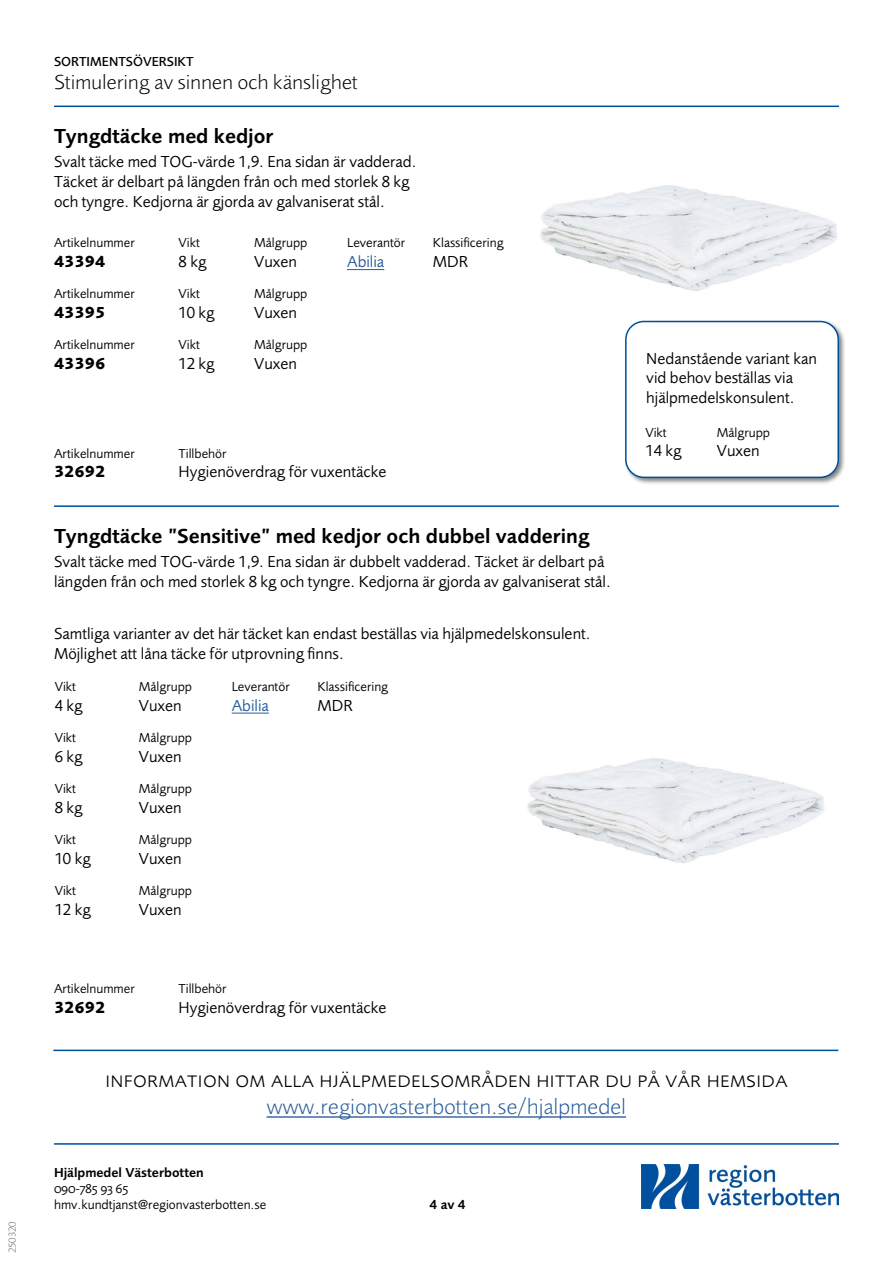
<style>
.page{position:relative;width:893px;height:1263px;background:#fff}
.page>*{position:absolute;margin:0;border:0;box-sizing:border-box;transform-origin:0 0}
.t1{font:300 22.5px "Foundry Sans Expert";color:#000}
.t2{font:300 22.5px "Foundry Sans";color:#275b9b}
.t3{font:21px "Foundry Sans Demi";color:#000}
.t4{font:300 21px "Foundry Sans";color:#000}
.t5{font:16.5px/19.8px "Foundry Sans Normal";color:#000}
.t6{font:700 16.5px "Foundry Sans";color:#000}
.t7{font:16.5px "Foundry Sans Normal";color:#275b9b}
.t8{font:13.5px "Foundry Sans Normal";color:#000}
.t9{font:13.5px "Foundry Sans Demi";color:#000}
.t10{font:500 13.5px "Foundry Sans";color:#000}
.t11{font:13.5px "Foundry Sans Expert Normal";color:#000}
.t12{font:300 10.5px "Foundry Sans";color:#706f6f}
</style>
<div class="page">
<hr style="left:54px;top:106px;width:785px;height:1px;background:#004f9f">
<img style="left:642px;top:1164px;width:197px;height:45px">
<hr style="left:54px;top:1143px;width:785px;height:2px;background:#004f9f">
<hr style="left:267px;top:1116px;width:359px;height:2px;background:#275b9b">
<hr style="left:54px;top:505px;width:785px;height:2px;background:#004f9f">
<hr style="left:347px;top:269px;width:37px;height:1px;background:#275b9b">
<hr style="left:232px;top:713px;width:37px;height:1px;background:#275b9b">
<div style="left:624px;top:319px;width:222px;height:167px;background:#000;opacity:.5"></div>
<div style="left:626px;top:321px;width:212px;height:156px;background:#fff;border-radius:18px"></div>
<div style="left:625px;top:321px;width:214px;height:157px;border:2px solid #004f9f;border-radius:18px"></div>
<img style="left:540px;top:185px;width:297px;height:106px">
<hr style="left:53px;top:1049px;width:785px;height:2px;background:#004f9f">
<img style="left:527px;top:758px;width:297px;height:105px">
<p class="t12" style="left:6px;top:1253px;width:33px;rotate:-90deg">250320</p>
<p class="t10" style="left:54px;top:53px;width:141px">SORTIMENTSÖVERSIKT</p>
<p class="t4" style="left:54px;top:70px;width:305px">Stimulering av sinnen och känslighet</p>
<p class="t3" style="left:54px;top:124px;width:221px">Tyngdtäcke med kedjor</p>
<p class="t5" style="left:54px;top:152px;width:364px">Svalt täcke med TOG-värde 1,9. Ena sidan är vadderad.<br>Täcket är delbart på längden från och med storlek 8 kg och tyngre. Kedjorna är gjorda av galvaniserat stål.</p>
<p class="t8" style="left:347px;top:235px;width:60px">Leverantör</p>
<p class="t7" style="left:347px;top:252px;width:39px">Abilia</p>
<p class="t8" style="left:254px;top:235px;width:55px">Målgrupp</p>
<p class="t5" style="left:254px;top:252px;width:44px">Vuxen</p>
<p class="t8" style="left:54px;top:235px;width:82px">Artikelnummer</p>
<p class="t6" style="left:54px;top:252px;width:53px">43394</p>
<p class="t8" style="left:179px;top:235px;width:23px">Vikt</p>
<p class="t5" style="left:179px;top:252px;width:29px">8 kg</p>
<p class="t8" style="left:54px;top:286px;width:82px">Artikelnummer</p>
<p class="t6" style="left:54px;top:303px;width:53px">43395</p>
<p class="t8" style="left:54px;top:337px;width:82px">Artikelnummer</p>
<p class="t6" style="left:54px;top:354px;width:53px">43396</p>
<p class="t8" style="left:179px;top:286px;width:23px">Vikt</p>
<p class="t5" style="left:179px;top:303px;width:38px">10 kg</p>
<p class="t8" style="left:179px;top:337px;width:23px">Vikt</p>
<p class="t5" style="left:179px;top:354px;width:38px">12 kg</p>
<p class="t8" style="left:254px;top:286px;width:55px">Målgrupp</p>
<p class="t5" style="left:254px;top:303px;width:44px">Vuxen</p>
<p class="t8" style="left:254px;top:337px;width:55px">Målgrupp</p>
<p class="t5" style="left:254px;top:354px;width:44px">Vuxen</p>
<p class="t8" style="left:433px;top:235px;width:72px">Klassificering</p>
<p class="t5" style="left:433px;top:252px;width:37px">MDR</p>
<p class="t8" style="left:54px;top:445px;width:82px">Artikelnummer</p>
<p class="t6" style="left:54px;top:462px;width:53px">32692</p>
<p class="t8" style="left:179px;top:445px;width:49px">Tillbehör</p>
<p class="t5" style="left:179px;top:462px;width:209px">Hygienöverdrag för vuxentäcke</p>
<p class="t3" style="left:54px;top:524px;width:537px">Tyngdtäcke ”Sensitive” med kedjor och dubbel vaddering</p>
<p class="t5" style="left:54px;top:552px;width:558px">Svalt täcke med TOG-värde 1,9. Ena sidan är dubbelt vadderad. Täcket är delbart på längden från och med storlek 8 kg och tyngre. Kedjorna är gjorda av galvaniserat stål.</p>
<p class="t5" style="left:54px;top:623px;width:538px">Samtliga varianter av det här täcket kan endast beställas via hjälpmedelskonsulent.<br>Möjlighet att låna täcke för utprovning finns.</p>
<p class="t8" style="left:55px;top:678px;width:23px">Vikt</p>
<p class="t5" style="left:55px;top:695px;width:29px">4 kg</p>
<p class="t8" style="left:139px;top:678px;width:55px">Målgrupp</p>
<p class="t5" style="left:139px;top:695px;width:44px">Vuxen</p>
<p class="t8" style="left:232px;top:678px;width:60px">Leverantör</p>
<p class="t7" style="left:232px;top:695px;width:39px">Abilia</p>
<p class="t8" style="left:317px;top:678px;width:72px">Klassificering</p>
<p class="t5" style="left:317px;top:695px;width:37px">MDR</p>
<p class="t8" style="left:55px;top:729px;width:23px">Vikt</p>
<p class="t5" style="left:55px;top:746px;width:29px">6 kg</p>
<p class="t8" style="left:139px;top:729px;width:55px">Målgrupp</p>
<p class="t5" style="left:139px;top:746px;width:44px">Vuxen</p>
<p class="t8" style="left:55px;top:780px;width:23px">Vikt</p>
<p class="t5" style="left:55px;top:797px;width:29px">8 kg</p>
<p class="t8" style="left:139px;top:780px;width:55px">Målgrupp</p>
<p class="t5" style="left:139px;top:797px;width:44px">Vuxen</p>
<p class="t8" style="left:55px;top:831px;width:23px">Vikt</p>
<p class="t5" style="left:55px;top:848px;width:38px">10 kg</p>
<p class="t8" style="left:139px;top:831px;width:55px">Målgrupp</p>
<p class="t5" style="left:139px;top:848px;width:44px">Vuxen</p>
<p class="t8" style="left:55px;top:882px;width:23px">Vikt</p>
<p class="t5" style="left:55px;top:899px;width:38px">12 kg</p>
<p class="t8" style="left:139px;top:882px;width:55px">Målgrupp</p>
<p class="t5" style="left:139px;top:899px;width:44px">Vuxen</p>
<p class="t8" style="left:54px;top:981px;width:82px">Artikelnummer</p>
<p class="t6" style="left:54px;top:998px;width:53px">32692</p>
<p class="t8" style="left:179px;top:981px;width:49px">Tillbehör</p>
<p class="t5" style="left:179px;top:998px;width:209px">Hygienöverdrag för vuxentäcke</p>
<p class="t5" style="left:646px;top:348px;width:172px">Nedanstående variant kan vid behov beställas via hjälpmedelskonsulent.</p>
<p class="t8" style="left:645px;top:424px;width:23px">Vikt</p>
<p class="t5" style="left:645px;top:441px;width:38px">14 kg</p>
<p class="t8" style="left:717px;top:424px;width:55px">Målgrupp</p>
<p class="t5" style="left:717px;top:441px;width:44px">Vuxen</p>
<h1 class="t1" style="left:105px;top:1066px;width:684px">information om alla hjälpmedelsområden hittar du på vår hemsida</h1>
<h1 class="t2" style="left:267px;top:1093px;width:361px">www.regionvasterbotten.se/hjalpmedel</h1>
<p class="t9" style="left:54px;top:1164px;width:151px">Hjälpmedel Västerbotten</p>
<p class="t11" style="left:54px;top:1180px;width:75px">090-785 93 65</p>
<p class="t8" style="left:54px;top:1197px;width:214px">hmv.kundtjanst@regionvasterbotten.se</p>
<p class="t9" style="left:429px;top:1196px;width:38px">4 av 4</p>
</div>
